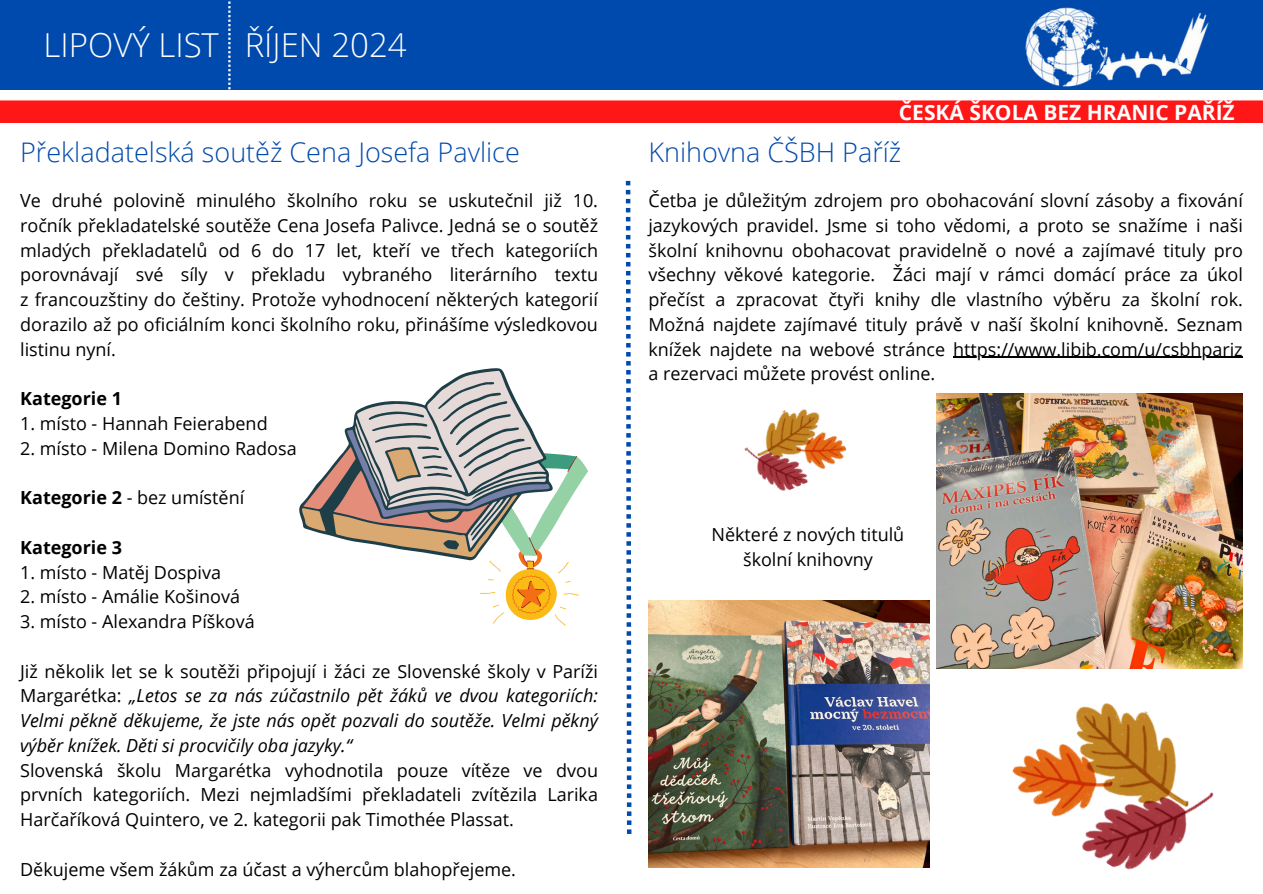
<style>
.page{position:relative;width:1263px;height:894px;background:#fff}
.page>*{position:absolute;margin:0;border:0;box-sizing:border-box;transform-origin:0 0}
.t1{font:300 33px "Open Sans";color:#fefefe}
.t2{font:300 27px "Open Sans";color:#004aad}
.t3{font:700 21px "Open Sans";color:#fefefe}
.t4{font:18px/24.8px "Open Sans";color:#000;text-align:justify}
.t5{font:italic 18px/24.8px "Open Sans";color:#000;text-align:justify}
.t6{font:700 18px "Open Sans";color:#000}
.s1{font-weight:700}
.s2{font-style:normal}
</style>
<div class="page">
<div style="left:0;top:0;width:1263px;height:89px;background:#004aad"></div>
<div style="left:0;top:100px;width:1263px;height:23px;background:#ff1616"></div>
<svg style="left:228px;top:2px;width:3px;height:87px"></svg>
<img style="left:986px;top:7px;width:257px;height:83px">
<img style="left:996px;top:668px;width:236px;height:202px">
<svg style="left:301px;top:370px;width:287px;height:255px"></svg>
<img style="left:937px;top:393px;width:306px;height:275px">
<img style="left:648px;top:600px;width:281px;height:267px">
<hr style="left:953px;top:356px;width:290px;height:2px;background:#000">
<svg style="left:626px;top:181px;width:5px;height:652px"></svg>
<img style="left:744px;top:409px;width:103px;height:82px">
<p class="t1" style="left:44px;top:21px;width:364px">LIPOVÝ LIST ŘÍJEN 2024</p>
<p class="t2" style="left:20px;top:133px;width:501px">Překladatelská soutěž Cena Josefa Pavlice</p>
<p class="t4" style="left:20px;top:187px;width:579px">Ve druhé polovině minulého školního roku se uskutečnil již 10. ročník překladatelské soutěže Cena Josefa Palivce. Jedná se o soutěž mladých překladatelů od 6 do 17 let, kteří ve třech kategoriích porovnávají své síly v překladu vybraného literárního textu z francouzštiny do češtiny. Protože vyhodnocení některých kategorií dorazilo až po oficiálním konci školního roku, přinášíme výsledkovou listinu nyní.</p>
<h3 class="t6" style="left:20px;top:386px;width:103px">Kategorie 1</h3>
<h2 class="t4" style="left:20px;top:410px;width:249px">1. místo - Hannah Feierabend</h2>
<h2 class="t4" style="left:20px;top:435px;width:278px">2. místo - Milena Domino Radosa</h2>
<p class="t4" style="left:20px;top:484px;width:226px"><span class="s1">Kategorie 2</span> - bez umístění</p>
<p class="t6" style="left:20px;top:534px;width:103px">Kategorie 3</p>
<p class="t4" style="left:20px;top:559px;width:202px">1. místo - Matěj Dospiva</p>
<p class="t4" style="left:20px;top:583px;width:221px">2. místo - Amálie Košinová</p>
<p class="t4" style="left:20px;top:608px;width:236px">3. místo - Alexandra Píšková</p>
<p class="t5" style="left:20px;top:658px;width:579px"><span class="s2">Již několik let se k soutěži připojují i žáci ze Slovenské školy v Paríži Margarétka:</span> „Letos se za nás zúčastnilo pět žáků ve dvou kategoriích:<br>Velmi pěkně děkujeme, že jste nás opět pozvali do soutěže. Velmi pěkný výběr knížek. Děti si procvičily oba jazyky.“</p>
<p class="t4" style="left:20px;top:757px;width:579px">Slovenská školu Margarétka vyhodnotila pouze vítěze ve dvou prvních kategoriích. Mezi nejmladšími překladateli zvítězila Larika Harčaříková Quintero, ve 2. kategorii pak Timothée Plassat.</p>
<p class="t4" style="left:20px;top:856px;width:497px">Děkujeme všem žákům za účast a výhercům blahopřejeme.</p>
<p class="t3" style="left:899px;top:97px;width:337px">ČESKÁ ŠKOLA BEZ HRANIC PAŘÍŽ</p>
<p class="t2" style="left:648px;top:133px;width:254px">Knihovna ČŠBH Paříž</p>
<p class="t4" style="left:648px;top:187px;width:596px">Četba je důležitým zdrojem pro obohacování slovní zásoby a fixování jazykových pravidel. Jsme si toho vědomi, a proto se snažíme i naši školní knihovnu obohacovat pravidelně o nové a zajímavé tituly pro všechny věkové kategorie. Žáci mají v rámci domácí práce za úkol přečíst a zpracovat čtyři knihy dle vlastního výběru za školní rok.<br>Možná najdete zajímavé tituly právě v naší školní knihovně. Seznam knížek najdete na webové stránce</p>
<p class="t4" style="left:953px;top:336px;width:291px">https://www.libib.com/u/csbhpariz</p>
<p class="t4" style="left:648px;top:361px;width:288px">a rezervaci můžete provést online.</p>
<p class="t4" style="left:711px;top:521px;width:194px;text-align:center">Některé z nových titulů školní knihovny</p>
</div>
